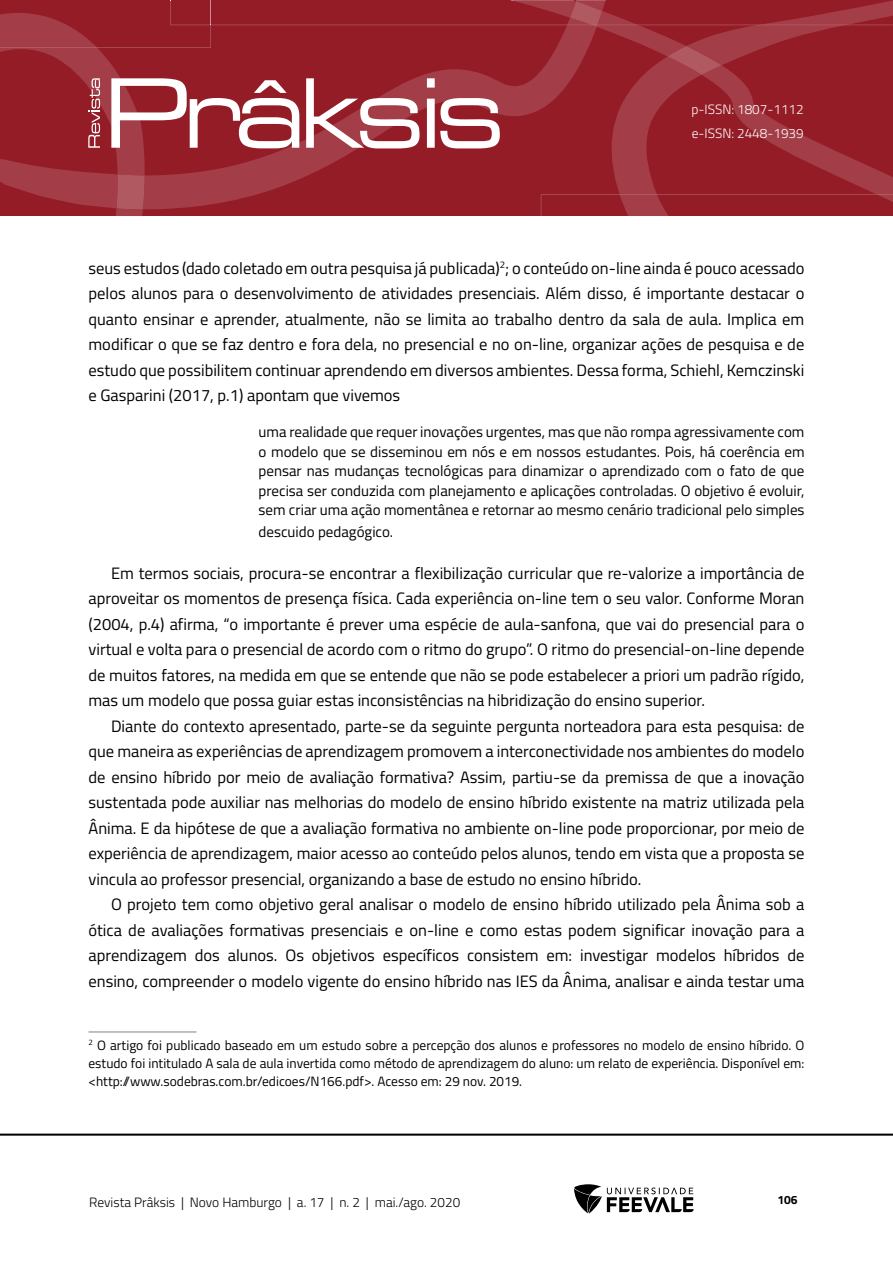
<style>
.page{position:relative;width:893px;height:1263px;background:#fff}
.page>*{position:absolute;margin:0;border:0;box-sizing:border-box;transform-origin:0 0}
.Corpo_de_texto{font:16.5px/25.5px "Titillium Web";color:#000;text-align:justify}
.Citação{font:15px/19.5px "Titillium Web";color:#000;text-align:justify}
.Rodapé{font:13.5px/18px "Titillium Web";color:#000;text-align:justify}
.t1{font:300 13.5px "Titillium Web";color:#000}
.t2{font:300 13.5px/24px "Titillium Web";color:#fff}
.t3{font:700 12px "Titillium Web";color:#000}
</style>
<div class="page">
<hr style="left:0;top:1133px;width:893px;height:3px;background:#000">
<svg style="left:574px;top:1184px;width:120px;height:29px"></svg>
<svg style="left:0;top:0;width:893px;height:216px;background:#9c2e38"></svg>
<hr style="left:88px;top:1031px;width:108px;height:1px;background:#808285">
<p class="t2" style="left:691px;top:97px;width:114px">p-ISSN: 1807-1112 e-ISSN: 2448-1939</p>
<p class="Corpo_de_texto" style="left:88px;top:254px;width:717px">seus estudos (dado coletado em outra pesquisa já publicada)<sup>2</sup>; o conteúdo on-line ainda é pouco acessado pelos alunos para o desenvolvimento de atividades presenciais. Além disso, é importante destacar o quanto ensinar e aprender, atualmente, não se limita ao trabalho dentro da sala de aula. Implica em modificar o que se faz dentro e fora dela, no presencial e no on-line, organizar ações de pesquisa e de estudo que possibilitem continuar aprendendo em diversos ambientes. Dessa forma, Schiehl, Kemczinski e Gasparini (2017, p.1) apontam que vivemos</p>
<p class="Citação" style="left:259px;top:421px;width:547px">uma realidade que requer inovações urgentes, mas que não rompa agressivamente com o modelo que se disseminou em nós e em nossos estudantes. Pois, há coerência em pensar nas mudanças tecnológicas para dinamizar o aprendizado com o fato de que precisa ser conduzida com planejamento e aplicações controladas. O objetivo é evoluir, sem criar uma ação momentânea e retornar ao mesmo cenário tradicional pelo simples</p>
<p class="Citação" style="left:259px;top:521px;width:136px">descuido pedagógico.</p>
<p class="Corpo_de_texto" style="left:88px;top:559px;width:718px;text-indent:22px">Em termos sociais, procura-se encontrar a flexibilização curricular que re-valorize a importância de aproveitar os momentos de presença física. Cada experiência on-line tem o seu valor. Conforme Moran (2004, p.4) afirma, “o importante é prever uma espécie de aula-sanfona, que vai do presencial para o virtual e volta para o presencial de acordo com o ritmo do grupo”. O ritmo do presencial-on-line depende de muitos fatores, na medida em que se entende que não se pode estabelecer a priori um padrão rígido, mas um modelo que possa guiar estas inconsistências na hibridização do ensino superior.</p>
<p class="Corpo_de_texto" style="left:88px;top:712px;width:718px;text-indent:22px">Diante do contexto apresentado, parte-se da seguinte pergunta norteadora para esta pesquisa: de que maneira as experiências de aprendizagem promovem a interconectividade nos ambientes do modelo de ensino híbrido por meio de avaliação formativa? Assim, partiu-se da premissa de que a inovação sustentada pode auxiliar nas melhorias do modelo de ensino híbrido existente na matriz utilizada pela Ânima. E da hipótese de que a avaliação formativa no ambiente on-line pode proporcionar, por meio de experiência de aprendizagem, maior acesso ao conteúdo pelos alunos, tendo em vista que a proposta se vincula ao professor presencial, organizando a base de estudo no ensino híbrido.</p>
<p class="Corpo_de_texto" style="left:88px;top:891px;width:717px;text-indent:22px">O projeto tem como objetivo geral analisar o modelo de ensino híbrido utilizado pela Ânima sob a ótica de avaliações formativas presenciais e on-line e como estas podem significar inovação para a aprendizagem dos alunos. Os objetivos específicos consistem em: investigar modelos híbridos de ensino, compreender o modelo vigente do ensino híbrido nas IES da Ânima, analisar e ainda testar uma</p>
<p class="Rodapé" style="left:88px;top:1035px;width:717px"><sup>2</sup> O artigo foi publicado baseado em um estudo sobre a percepção dos alunos e professores no modelo de ensino híbrido. O estudo foi intitulado A sala de aula invertida como método de aprendizagem do aluno: um relato de experiência. Disponível em: &lt;http://www.sodebras.com.br/edicoes/N166.pdf&gt;. Acesso em: 29 nov. 2019.</p>
<p class="t1" style="left:89px;top:1192px;width:372px">Revista Prâksis | Novo Hamburgo | a. 17 | n. 2 | mai./ago. 2020</p>
<p class="t3" style="left:777px;top:1190px;width:22px">106</p>
</div>
